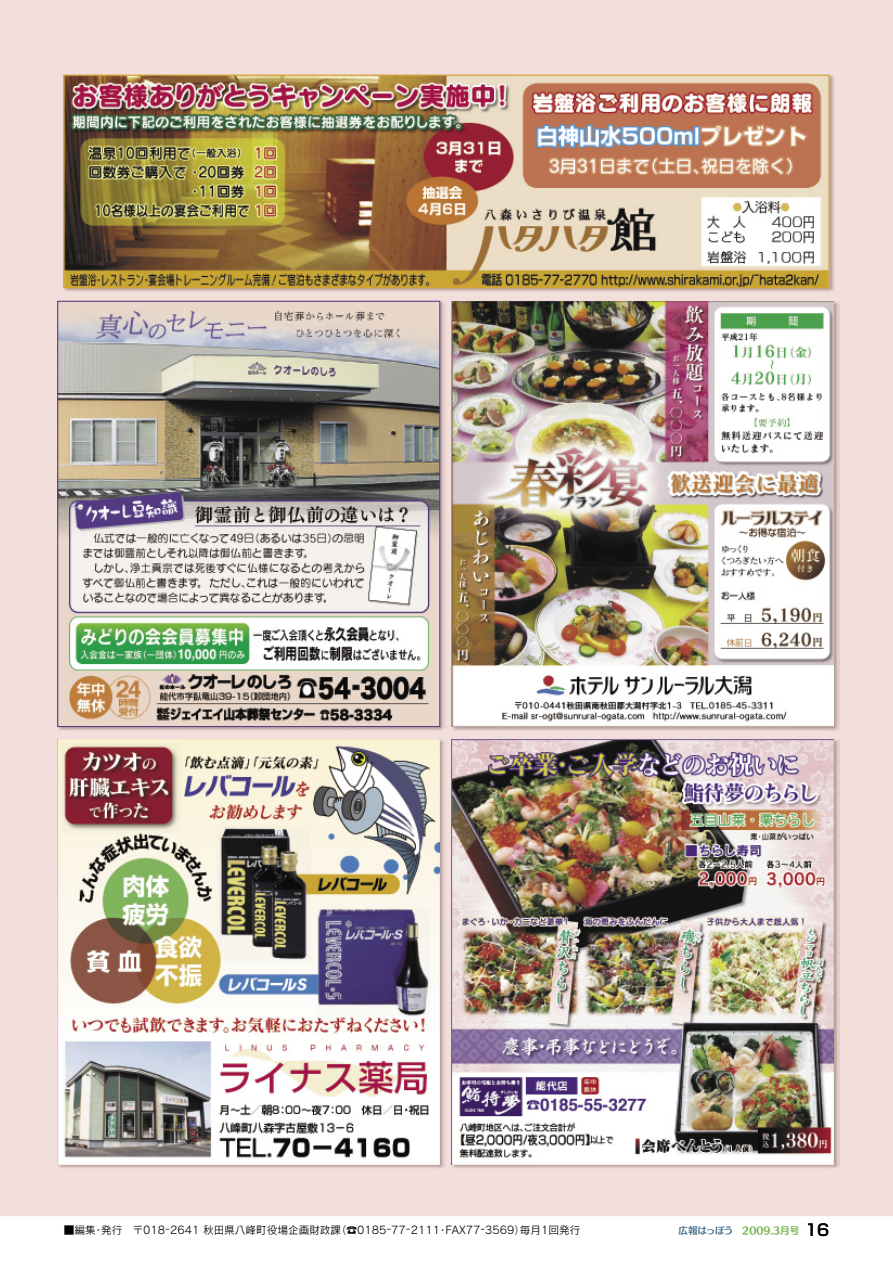
<style>
.page{position:relative;width:893px;height:1263px;background:#fff}
.page>*{position:absolute;margin:0;border:0;box-sizing:border-box;transform-origin:0 0}
.t1{font:500 15.9px "Shin Go Pro";color:#000}
.t2{font:10.65px "Rodin Pro M";color:#000}
.t3{font:9.6px "Humming Std B";color:#6eb244}
.s1{color:#456c88}
</style>
<div class="page">
<div style="left:0;top:0;width:893px;height:1216px;background:#f2dfdb"></div>
<img style="left:451px;top:739px;width:388px;height:431px">
<img style="left:452px;top:740px;width:381px;height:424px">
<img style="left:451px;top:301px;width:388px;height:431px">
<img style="left:452px;top:302px;width:382px;height:425px">
<img style="left:63px;top:74px;width:772px;height:219px">
<img style="left:65px;top:77px;width:762px;height:209px">
<div style="left:63px;top:75px;width:766px;height:213px;border:1px solid #d99c29"></div>
<img style="left:347px;top:300px;width:98px;height:432px">
<img style="left:59px;top:303px;width:379px;height:422px">
<img style="left:57px;top:739px;width:388px;height:431px">
<img style="left:58px;top:740px;width:382px;height:425px">
<p class="t2" style="left:336px;top:1223px;width:106px">（☎0185-77-2111</p>
<p class="t2" style="left:445px;top:1223px;width:81px">FAX77-3569）</p>
<p class="t2" style="left:64px;top:1223px;width:33px">■編集</p>
<p class="t2" style="left:101px;top:1223px;width:242px">発行　〒018-2641 秋田県八峰町役場企画財政課</p>
<p class="t2" style="left:520px;top:1223px;width:62px">毎月1回発行</p>
<p class="t2" style="left:93px;top:1223px;width:12px">・</p>
<p class="t2" style="left:437px;top:1223px;width:12px">・</p>
<p class="t3" style="left:678px;top:1223px;width:122px"><span class="s1">広報はっぽう　</span>2009.3月号</p>
<h1 class="t1" style="left:805px;top:1216px;width:26px">16</h1>
</div>
